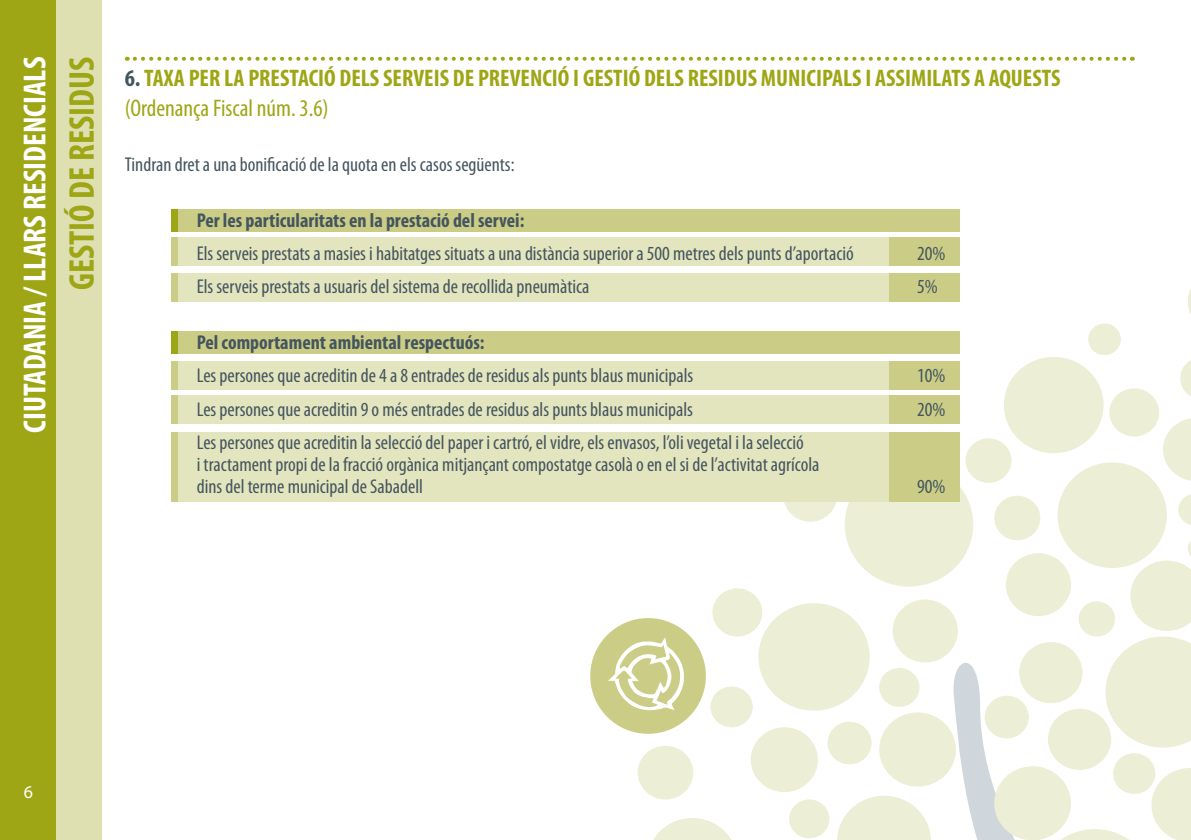
<style>
.page{position:relative;width:1191px;height:840px;background:#fff}
.page>*{position:absolute;margin:0;border:0;box-sizing:border-box;transform-origin:0 0}
.titul_gran{font:700 condensed 36px "Myriad Pro";color:#9ea615}
.titul_gran-2{font:700 condensed 32px "Myriad Pro";color:#fff}
.subtituls{font:700 condensed 24px "Myriad Pro";color:#9ea615}
.subtituls-2{font:condensed 24px "Myriad Pro";color:#9ea615}
.text{font:condensed 20px "Myriad Pro";color:#45555f}
.negreta{font:700 condensed 20px "Myriad Pro";color:#45555f}
.subtituls-3{font:18px "Myriad Pro";color:#fff}
.s1{color:#45555f}
</style>
<div class="page">
<svg style="left:767px;top:422px;width:424px;height:417px"></svg>
<div style="left:758px;top:603px;width:111px;height:107px;background:#eceed5;border-radius:50%"></div>
<div style="left:710px;top:686px;width:42px;height:40px;background:#eceed5;border-radius:50%"></div>
<div style="left:751px;top:726px;width:67px;height:65px;background:#eceed5;border-radius:50%"></div>
<div style="left:827px;top:721px;width:44px;height:42px;background:#eceed5;border-radius:50%"></div>
<div style="left:789px;top:799px;width:40px;height:38px;background:#eceed5;border-radius:50%"></div>
<div style="left:637px;top:745px;width:56px;height:54px;background:#eceed5;border-radius:50%"></div>
<svg style="left:654px;top:818px;width:77px;height:21px"></svg>
<svg style="left:837px;top:795px;width:94px;height:44px"></svg>
<div style="left:879px;top:712px;width:77px;height:74px;background:#eceed5;border-radius:50%"></div>
<div style="left:879px;top:667px;width:40px;height:39px;background:#eceed5;border-radius:50%"></div>
<div style="left:712px;top:588px;width:50px;height:48px;background:#eceed5;border-radius:50%"></div>
<div style="left:783px;top:469px;width:54px;height:52px;background:#eceed5;border-radius:50%"></div>
<div style="left:844px;top:462px;width:129px;height:124px;background:#eceed5;border-radius:50%"></div>
<div style="left:892px;top:599px;width:66px;height:63px;background:#eceed5;border-radius:50%"></div>
<div style="left:965px;top:438px;width:46px;height:44px;background:#eceed5;border-radius:50%"></div>
<div style="left:994px;top:495px;width:46px;height:45px;background:#eceed5;border-radius:50%"></div>
<div style="left:1005px;top:553px;width:66px;height:62px;background:#eceed5;border-radius:50%"></div>
<div style="left:1078px;top:601px;width:37px;height:35px;background:#eceed5;border-radius:50%"></div>
<div style="left:1019px;top:641px;width:63px;height:61px;background:#eceed5;border-radius:50%"></div>
<div style="left:984px;top:695px;width:44px;height:43px;background:#eceed5;border-radius:50%"></div>
<div style="left:994px;top:765px;width:77px;height:74px;background:#eceed5;border-radius:50%"></div>
<svg style="left:1039px;top:767px;width:152px;height:72px"></svg>
<div style="left:1113px;top:752px;width:42px;height:41px;background:#eceed5;border-radius:50%"></div>
<div style="left:1048px;top:708px;width:63px;height:61px;background:#eceed5;border-radius:50%"></div>
<svg style="left:1105px;top:636px;width:86px;height:111px"></svg>
<div style="left:1057px;top:462px;width:109px;height:105px;background:#eceed5;border-radius:50%"></div>
<div style="left:1004px;top:356px;width:99px;height:97px;background:#eceed5;border-radius:50%"></div>
<div style="left:1088px;top:323px;width:32px;height:32px;background:#eceed5;border-radius:50%"></div>
<div style="left:1109px;top:388px;width:50px;height:48px;background:#eceed5;border-radius:50%"></div>
<svg style="left:1163px;top:418px;width:28px;height:62px"></svg>
<svg style="left:1180px;top:360px;width:11px;height:36px"></svg>
<svg style="left:1188px;top:288px;width:3px;height:27px"></svg>
<svg style="left:1130px;top:536px;width:61px;height:94px"></svg>
<svg style="left:1178px;top:493px;width:13px;height:32px"></svg>
<div style="left:174px;top:209px;width:786px;height:22px;background:#cbcd86"></div>
<div style="left:174px;top:331px;width:786px;height:23px;background:#cbcd86"></div>
<div style="left:174px;top:238px;width:786px;height:28px;background:#e3e5be"></div>
<div style="left:174px;top:273px;width:786px;height:28px;background:#e3e5be"></div>
<div style="left:174px;top:361px;width:786px;height:28px;background:#e3e5be"></div>
<div style="left:174px;top:395px;width:786px;height:29px;background:#e3e5be"></div>
<div style="left:174px;top:431px;width:786px;height:70px;background:#e3e5be"></div>
<div style="left:0;top:0;width:57px;height:839px;background:#9ea615"></div>
<div style="left:57px;top:0;width:45px;height:839px;background:#dee0b2"></div>
<div style="left:171px;top:209px;width:7px;height:22px;background:#9ea615"></div>
<div style="left:171px;top:238px;width:7px;height:28px;background:#cbcd86"></div>
<div style="left:171px;top:273px;width:7px;height:28px;background:#cbcd86"></div>
<div style="left:171px;top:361px;width:7px;height:28px;background:#cbcd86"></div>
<div style="left:171px;top:395px;width:7px;height:29px;background:#cbcd86"></div>
<div style="left:171px;top:431px;width:7px;height:70px;background:#cbcd86"></div>
<div style="left:889px;top:361px;width:71px;height:28px;background:#cbcd86"></div>
<div style="left:889px;top:238px;width:71px;height:28px;background:#cbcd86"></div>
<div style="left:889px;top:395px;width:71px;height:29px;background:#cbcd86"></div>
<div style="left:889px;top:273px;width:71px;height:28px;background:#cbcd86"></div>
<div style="left:889px;top:431px;width:71px;height:70px;background:#cbcd86"></div>
<div style="left:171px;top:331px;width:7px;height:23px;background:#9ea615"></div>
<svg style="left:135px;top:57px;width:997px;height:4px"></svg>
<div style="left:590px;top:617px;width:116px;height:116px;background:#cbcd86;border-radius:50%"></div>
<svg style="left:608px;top:637px;width:76px;height:73px"></svg>
<p class="titul_gran-2" style="left:15px;top:432px;width:377px;rotate:-90deg">CIUTADANIA / LLARS RESIDENCIALS</p>
<p class="titul_gran" style="left:59px;top:290px;width:235px;rotate:-90deg">GESTIÓ DE RESIDUS</p>
<p class="subtituls" style="left:125px;top:63px;width:937px"><span class="s1">6.</span> TAXA PER LA PRESTACIÓ DELS SERVEIS DE PREVENCIÓ I GESTIÓ DELS RESIDUS MUNICIPALS I ASSIMILATS A AQUESTS</p>
<p class="subtituls-2" style="left:125px;top:93px;width:205px">(Ordenança Fiscal núm. 3.6)</p>
<p class="text" style="left:125px;top:152px;width:391px">Tindran dret a una bonificació de la quota en els casos següents:</p>
<p class="negreta" style="left:197px;top:207px;width:329px">Per les particularitats en la prestació del servei:</p>
<p class="text" style="left:197px;top:241px;width:658px">Els serveis prestats a masies i habitatges situats a una distància superior a 500 metres dels punts d’aportació</p>
<p class="text" style="left:917px;top:241px;width:30px">20%</p>
<p class="text" style="left:197px;top:274px;width:394px">Els serveis prestats a usuaris del sistema de recollida pneumàtica</p>
<p class="text" style="left:917px;top:274px;width:22px">5%</p>
<p class="negreta" style="left:197px;top:329px;width:289px">Pel comportament ambiental respectuós:</p>
<p class="text" style="left:197px;top:363px;width:498px">Les persones que acreditin de 4 a 8 entrades de residus als punts blaus municipals</p>
<p class="text" style="left:917px;top:363px;width:30px">10%</p>
<p class="text" style="left:197px;top:396px;width:498px">Les persones que acreditin 9 o més entrades de residus als punts blaus municipals</p>
<p class="text" style="left:917px;top:396px;width:30px">20%</p>
<p class="text" style="left:197px;top:430px;width:608px">Les persones que acreditin la selecció del paper i cartró, el vidre, els envasos, l’oli vegetal i la selecció</p>
<p class="text" style="left:197px;top:452px;width:624px">i tractament propi de la fracció orgànica mitjançant compostatge casolà o en el si de l’activitat agrícola</p>
<p class="text" style="left:197px;top:474px;width:228px">dins del terme municipal de Sabadell</p>
<p class="text" style="left:917px;top:474px;width:30px">90%</p>
<p class="subtituls-3" style="left:24px;top:780px;width:11px">6</p>
</div>
